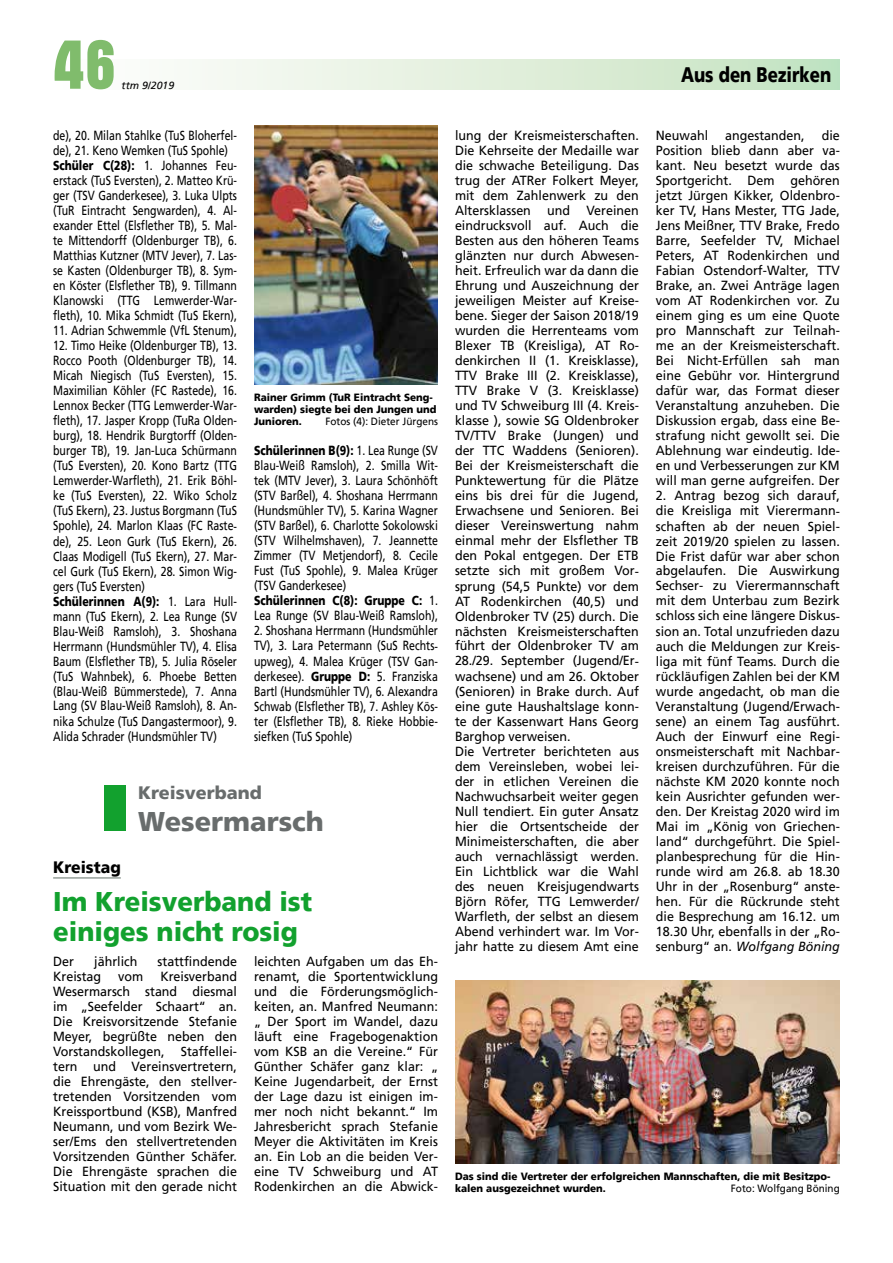
<style>
.page{position:relative;width:893px;height:1263px;background:#fff}
.page>*{position:absolute;margin:0;border:0;box-sizing:border-box;transform-origin:0 0}
.t1{font:700 condensed 72px "Aurora BT";color:#80bc6c}
.t2{font:900 27px/30px "Frutiger";color:#12a12e;scale:.95 1}
.t3{font:900 27px "Frutiger";color:#686c6c}
.t4{font:900 21px "Frutiger";color:#000;scale:.8 1}
.t5{font:900 18px "Frutiger";color:#686c6c}
.t6{font:900 16.5px "Frutiger";color:#000;scale:.95 1}
.t7{font:13.2px/15px "Frutiger";color:#000;text-align:justify;scale:.95 1}
.t8{font:13.2px/15px "Frutiger";color:#000;scale:.8 1}
.t9{font:900 10.5px/12px "Frutiger";color:#000;scale:.95 1}
.t10{font:10.5px "Frutiger";color:#000;scale:.95 1}
.t11{font:italic 10.5px "Frutiger";color:#000}
.s1{font-weight:900}
.s2{font-style:italic}
</style>
<div class="page">
<div style="left:53px;top:60px;width:787px;height:29px;background:linear-gradient(to right,#fff,#c4e2c0)"></div>
<hr style="left:53px;top:877px;width:68px;height:2px;background:#97a09b">
<img style="left:455px;top:980px;width:385px;height:183px">
<div style="left:104px;top:785px;width:21px;height:45px;background:#12a12e"></div>
<img style="left:254px;top:125px;width:184px;height:260px">
<h1 class="t1" style="left:53px;top:23px;width:64px">46</h1>
<p class="t11" style="left:122px;top:79px;width:54px">ttm 9/2019</p>
<p class="t8" style="left:53px;top:128px;width:231px">de), 20. Milan Stahlke (TuS Bloherfel&shy;de), 21. Keno Wemken (TuS Spohle)<br><span class="s1">Schüler C(28):</span> 1. Johannes Feu&shy;erstack (TuS Eversten), 2. Matteo Krü&shy;ger (TSV Ganderkesee), 3. Luka Ulpts (TuR Eintracht Sengwarden), 4. Al&shy;exander Ettel (Elsflether TB), 5. Mal&shy;te Mittendorff (Oldenburger TB), 6.<br>Matthias Kutzner (MTV Jever), 7. Las&shy;se Kasten (Oldenburger TB), 8. Sym&shy;en Köster (Elsflether TB), 9. Tillmann Klanowski (TTG Lemwerder-War&shy;fleth), 10. Mika Schmidt (TuS Ekern),</p>
<p class="t8" style="left:53px;top:323px;width:231px">11. Adrian Schwemmle (VfL Stenum),</p>
<p class="t8" style="left:53px;top:338px;width:231px">12. Timo Heike (Oldenburger TB), 13.<br>Rocco Pooth (Oldenburger TB), 14.<br>Micah Niegisch (TuS Eversten), 15.<br>Maximilian Köhler (FC Rastede), 16.<br>Lennox Becker (TTG Lemwerder-War&shy;fleth), 17. Jasper Kropp (TuRa Olden&shy;burg), 18. Hendrik Burgtorff (Olden&shy;burger TB), 19. Jan-Luca Schürmann (TuS Eversten), 20. Kono Bartz (TTG Lemwerder-Warfleth), 21. Erik Böhl&shy;ke (TuS Eversten), 22. Wiko Scholz (TuS Ekern), 23. Justus Borgmann (TuS Spohle), 24. Marlon Klaas (FC Raste&shy;de), 25. Leon Gurk (TuS Ekern), 26.<br>Claas Modigell (TuS Ekern), 27. Mar&shy;cel Gurk (TuS Ekern), 28. Simon Wig&shy;gers (TuS Eversten)<br><span class="s1">Schülerinnen A(9):</span> 1. Lara Hull&shy;mann (TuS Ekern), 2. Lea Runge (SV Blau-Weiß Ramsloh), 3. Shoshana Herrmann (Hundsmühler TV), 4. Elisa Baum (Elsflether TB), 5. Julia Röseler (TuS Wahnbek), 6. Phoebe Betten (Blau-Weiß Bümmerstede), 7. Anna Lang (SV Blau-Weiß Ramsloh), 8. An&shy;nika Schulze (TuS Dangastermoor), 9.<br>Alida Schrader (Hundsmühler TV)</p>
<p class="t9" style="left:254px;top:392px;width:194px">Rainer Grimm (TuR Eintracht Seng&shy;warden) siegte bei den Jungen und<br>Junioren.</p>
<p class="t10" style="left:325px;top:416px;width:120px">Fotos (4): Dieter Jürgens</p>
<p class="t8" style="left:254px;top:443px;width:231px"><span class="s1">Schülerinnen B(9):</span> 1. Lea Runge (SV Blau-Weiß Ramsloh), 2. Smilla Wit&shy;tek (MTV Jever), 3. Laura Schönhöft (STV Barßel), 4. Shoshana Herrmann (Hundsmühler TV), 5. Karina Wagner (STV Barßel), 6. Charlotte Sokolowski (STV Wilhelmshaven), 7. Jeannette Zimmer (TV Metjendorf), 8. Cecile Fust (TuS Spohle), 9. Malea Krüger (TSV Ganderkesee)<br><span class="s1">Schülerinnen C(8): Gruppe C:</span> 1.<br>Lea Runge (SV Blau-Weiß Ramsloh),</p>
<p class="t8" style="left:254px;top:623px;width:231px;text-align:justify">2. Shoshana Herrmann (Hundsmühler TV), 3. Lara Petermann (SuS Rechts&shy;upweg), 4. Malea Krüger (TSV Gan&shy;derkesee). <span class="s1">Gruppe D:</span> 5. Franziska Bartl (Hundsmühler TV), 6. Alexandra Schwab (Elsflether TB), 7. Ashley Kös&shy;ter (Elsflether TB), 8. Rieke Hobbie&shy;siefken (TuS Spohle)</p>
<h3 class="t5" style="left:138px;top:782px;width:125px">Kreisverband</h3>
<h2 class="t3" style="left:138px;top:805px;width:187px">Wesermarsch</h2>
<p class="t6" style="left:53px;top:857px;width:73px">Kreistag</p>
<h2 class="t2" style="left:53px;top:887px;width:274px">Im Kreisverband ist einiges nicht rosig</h2>
<p class="t7" style="left:53px;top:953px;width:24px">Der</p>
<p class="t7" style="left:94px;top:953px;width:47px">jährlich</p>
<p class="t7" style="left:158px;top:953px;width:85px">stattfindende</p>
<p class="t7" style="left:53px;top:968px;width:52px">Kreistag</p>
<p class="t7" style="left:118px;top:968px;width:28px">vom</p>
<p class="t7" style="left:254px;top:953px;width:195px">leichten Aufgaben um das Eh&shy;renamt, die Sportentwicklung und die Förderungsmöglich&shy;keiten, an. Manfred Neumann: „ Der Sport im Wandel, dazu läuft eine Fragebogenaktion vom KSB an die Vereine.“ Für Günther Schäfer ganz klar: „ Keine Jugendarbeit, der Ernst der Lage dazu ist einigen im&shy;mer noch nicht bekannt.“ Im Jahresbericht sprach Stefanie Meyer die Aktivitäten im Kreis an. Ein Lob an die beiden Ver&shy;eine TV Schweiburg und AT Rodenkirchen an die Abwick-</p>
<p class="t7" style="left:53px;top:968px;width:195px;text-indent:107px">Kreisverband Wesermarsch stand diesmal im „Seefelder Schaart“ an.<br>Die Kreisvorsitzende Stefanie Meyer, begrüßte neben den Vorstandskollegen, Staffellei&shy;tern und Vereinsvertretern, die Ehrengäste, den stellver&shy;tretenden Vorsitzenden vom Kreissportbund (KSB), Manfred Neumann, und vom Bezirk We&shy;ser/Ems den stellvertretenden Vorsitzenden Günther Schäfer.<br>Die Ehrengäste sprachen die Situation mit den gerade nicht</p>
<h3 class="t4" style="left:681px;top:62px;width:189px">Aus den Bezirken</h3>
<p class="t7" style="left:455px;top:128px;width:195px;text-align:left">lung der Kreismeisterschaften.<br>Die Kehrseite der Medaille war die schwache Beteiligung. Das trug der ATRer Folkert Meyer, mit dem Zahlenwerk zu den<br>Altersklassen und Vereinen eindrucksvoll auf. Auch die<br>Besten aus den höheren Teams glänzten nur durch Abwesen&shy;heit. Erfreulich war da dann die<br>Ehrung und Auszeichnung der jeweiligen Meister auf Kreise&shy;bene. Sieger der Saison 2018/19 wurden die Herrenteams vom<br>Blexer TB (Kreisliga), AT Ro&shy;denkirchen II (1. Kreisklasse),<br>TTV Brake III (2. Kreisklasse),<br>TTV Brake V (3. Kreisklasse) und TV Schweiburg III (4. Kreis&shy;klasse ), sowie SG Oldenbroker<br>TV/TTV Brake (Jungen) und der TTC Waddens (Senioren).<br>Bei der Kreismeisterschaft die<br>Punktewertung für die Plätze eins bis drei für die Jugend,<br>Erwachsene und Senioren. Bei dieser Vereinswertung nahm einmal mehr der Elsflether TB den Pokal entgegen. Der ETB setzte sich mit großem Vor&shy;sprung (54,5 Punkte) vor dem<br>AT Rodenkirchen (40,5) und<br>Oldenbroker TV (25) durch. Die nächsten Kreismeisterschaften führt der Oldenbroker TV am<br>28./29. September (Jugend/Er&shy;wachsene) und am 26. Oktober (Senioren) in Brake durch. Auf eine gute Haushaltslage konn&shy;te der Kassenwart Hans Georg<br>Barghop verweisen.<br>Die Vertreter berichteten aus dem Vereinsleben, wobei lei&shy;der in etlichen Vereinen die<br>Nachwuchsarbeit weiter gegen<br>Null tendiert. Ein guter Ansatz hier die Ortsentscheide der<br>Minimeisterschaften, die aber auch vernachlässigt werden.<br>Ein Lichtblick war die Wahl des neuen Kreisjugendwarts<br>Björn Röfer, TTG Lemwerder/<br>Warfleth, der selbst an diesem<br>Abend verhindert war. Im Vor&shy;jahr hatte zu diesem Amt eine</p>
<p class="t7" style="left:656px;top:128px;width:57px">Neuwahl</p>
<p class="t7" style="left:725px;top:128px;width:85px">angestanden,</p>
<p class="t7" style="left:656px;top:128px;width:195px;text-indent:166px">die Position blieb dann aber va&shy;kant. Neu besetzt wurde das Sportgericht. Dem gehören jetzt Jürgen Kikker, Oldenbro&shy;ker TV, Hans Mester, TTG Jade, Jens Meißner, TTV Brake, Fredo Barre, Seefelder TV, Michael Peters, AT Rodenkirchen und Fabian Ostendorf-Walter, TTV Brake, an. Zwei Anträge lagen vom AT Rodenkirchen vor. Zu einem ging es um eine Quote pro Mannschaft zur Teilnah&shy;me an der Kreismeisterschaft.<br>Bei Nicht-Erfüllen sah man eine Gebühr vor. Hintergrund dafür war, das Format dieser Veranstaltung anzuheben. Die Diskussion ergab, dass eine Be&shy;strafung nicht gewollt sei. Die Ablehnung war eindeutig. Ide&shy;en und Verbesserungen zur KM will man gerne aufgreifen. Der</p>
<p class="t7" style="left:656px;top:488px;width:195px">2. Antrag bezog sich darauf, die Kreisliga mit Vierermann&shy;schaften ab der neuen Spiel&shy;zeit 2019/20 spielen zu lassen.<br>Die Frist dafür war aber schon abgelaufen. Die Auswirkung Sechser- zu Vierermannschaft mit dem Unterbau zum Bezirk schloss sich eine längere Diskus&shy;sion an. Total unzufrieden dazu auch die Meldungen zur Kreis&shy;liga mit fünf Teams. Durch die rückläufigen Zahlen bei der KM wurde angedacht, ob man die Veranstaltung (Jugend/Erwach&shy;sene) an einem Tag ausführt.<br>Auch der Einwurf eine Regi&shy;onsmeisterschaft mit Nachbar&shy;kreisen durchzuführen. Für die nächste KM 2020 konnte noch kein Ausrichter gefunden wer&shy;den. Der Kreistag 2020 wird im Mai im „König von Griechen&shy;land“ durchgeführt. Die Spiel&shy;planbesprechung für die Hin&shy;runde wird am 26.8. ab 18.30<br>Uhr in der „Rosenburg“ anste&shy;hen. Für die Rückrunde steht die Besprechung am 16.12. um 18.30 Uhr, ebenfalls in der „Ro&shy;senburg“ an. <span class="s2">Wolfgang Böning</span></p>
<p class="t9" style="left:455px;top:1170px;width:397px">Das sind die Vertreter der erfolgreichen Mannschaften, die mit Besitzpo&shy;kalen ausgezeichnet wurden.</p>
<p class="t10" style="left:731px;top:1182px;width:116px">Foto: Wolfgang Böning</p>
</div>
